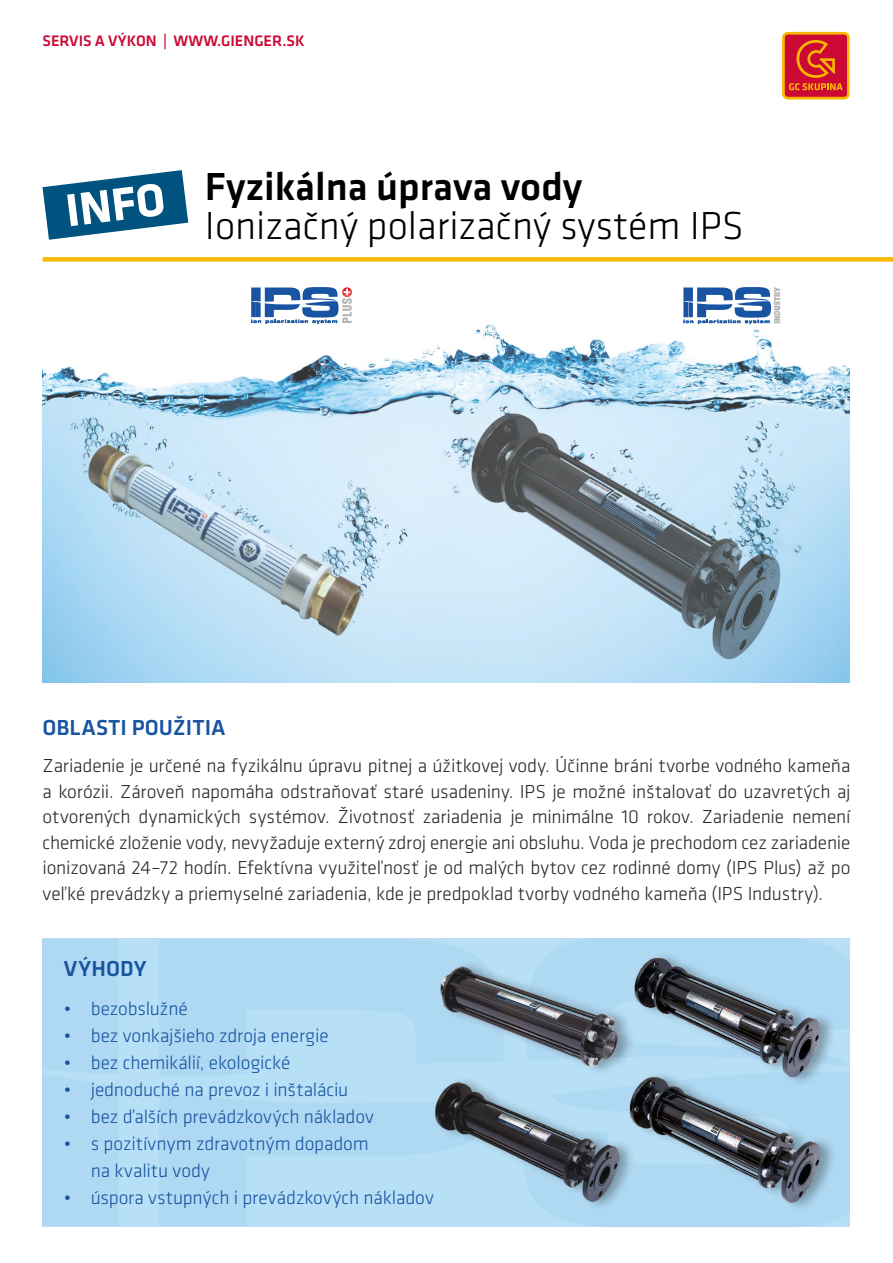
<style>
.page{position:relative;width:893px;height:1263px;background:#fff}
.page>*{position:absolute;margin:0;border:0;box-sizing:border-box;transform-origin:0 0}
.t1{font:700 45px "GC Klavika Head";color:#fff}
.t2{font:300 40.5px "GC Klavika Fein";color:#000}
.t3{font:500 40.5px "GC Klavika Fein";color:#000}
.t4{font:500 22.5px "GC Klavika Fein";color:#1954a2}
.t5{font:300 19.5px/25.5px "GC Klavika Fein";letter-spacing:-.005em;color:#282827;text-align:justify}
.t6{font:300 19.5px/27px "GC Klavika Fein";letter-spacing:-.01em;color:#1954a2}
.t7{font:500 15px "GC Klavika Head";color:#cc0935}
</style>
<div class="page">
<svg style="left:782px;top:32px;width:68px;height:67px"></svg>
<div style="left:785px;top:35px;width:62px;height:62px;background:#cc0935;border-radius:3px"></div>
<svg style="left:789px;top:40px;width:54px;height:50px"></svg>
<div style="left:43px;top:257px;width:850px;height:5px;background:#fbb800"></div>
<img style="left:43px;top:289px;width:807px;height:393px">
<svg style="left:251px;top:287px;width:101px;height:36px"></svg>
<svg style="left:683px;top:287px;width:97px;height:37px"></svg>
<svg style="left:43px;top:938px;width:807px;height:289px;background:#a0c2d8"></svg>
<svg style="left:43px;top:170px;width:145px;height:70px"></svg>
<p class="t7" style="left:43px;top:30px;width:264px">SERVIS A VÝKON | WWW.GIENGER.SK</p>
<h1 class="t1" style="left:62px;top:177px;width:101px;rotate:-7deg">INFO</h1>
<h2 class="t3" style="left:205px;top:160px;width:379px">Fyzikálna úprava vody</h2>
<h2 class="t2" style="left:205px;top:202px;width:540px">Ionizačný polarizačný systém IPS</h2>
<p class="t4" style="left:43px;top:712px;width:185px">OBLASTI POUŽITIA</p>
<p class="t5" style="left:43px;top:753px;width:809px">Zariadenie je určené na fyzikálnu úpravu pitnej a úžitkovej vody. Účinne bráni tvorbe vodného kameňa a korózii. Zároveň napomáha odstraňovať staré usadeniny. IPS je možné inštalovať do uzavretých aj otvorených dynamických systémov. Životnosť zariadenia je minimálne 10 rokov. Zariadenie nemení chemické zloženie vody, nevyžaduje externý zdroj energie ani obsluhu. Voda je prechodom cez zariadenie ionizovaná 24–72 hodín. Efektívna využiteľnosť je od malých bytov cez rodinné domy (IPS Plus) až po veľké prevádzky a priemyselné zariadenia, kde je predpoklad tvorby vodného kameňa (IPS Industry).</p>
<p class="t4" style="left:64px;top:953px;width:84px">VÝHODY</p>
<p class="t6" style="left:64px;top:994px;width:126px">• bezobslužné</p>
<p class="t6" style="left:64px;top:1021px;width:266px">• bez vonkajšieho zdroja energie</p>
<p class="t6" style="left:64px;top:1048px;width:228px">• bez chemikálií, ekologické</p>
<p class="t6" style="left:64px;top:1075px;width:286px">• jednoduché na prevoz i inštaláciu</p>
<p class="t6" style="left:64px;top:1102px;width:312px">• bez ďalších prevádzkových nákladov</p>
<p class="t6" style="left:91px;top:1129px;width:279px;text-indent:-27px">• s pozitívnym zdravotným dopadom na kvalitu vody</p>
<p class="t6" style="left:64px;top:1183px;width:371px">• úspora vstupných i prevádzkových nákladov</p>
</div>
